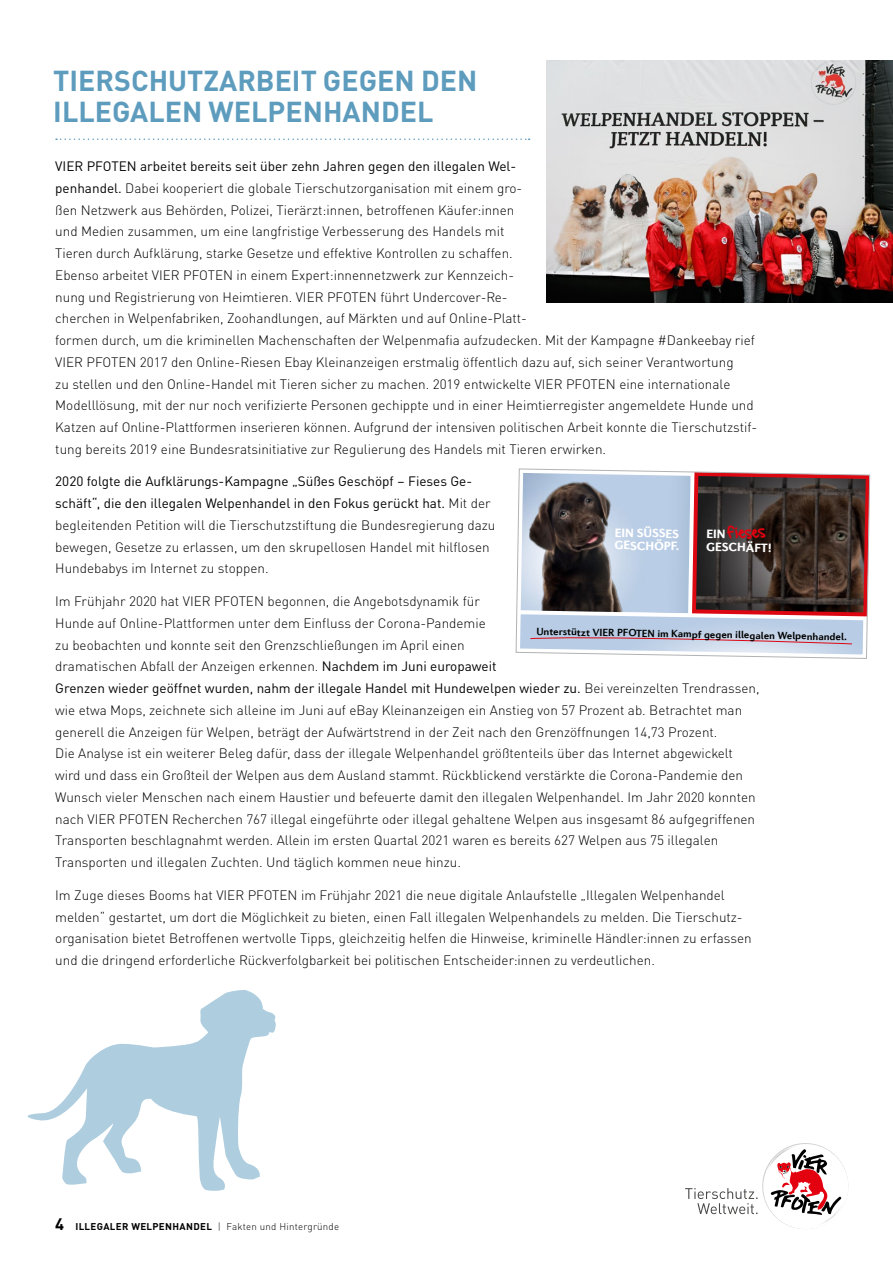
<style>
.page{position:relative;width:893px;height:1263px;background:#fff}
.page>*{position:absolute;margin:0;border:0;box-sizing:border-box;transform-origin:0 0}
.t1{font:700 28.5px/31.5px "DIN Pro";color:#5e9cbe}
.t2{font:21.3px "Gregs Hand";color:#e3000f}
.t3{font:300 13.5px/21.8px "DIN Pro";color:#000}
.t4{font:900 12.3px/12.6px "Diverda Sans Com";color:#fff}
.t5{font:700 10.5px "Diverda Sans Com";color:#000}
.t6{font:300 9.75px "DIN Pro";letter-spacing:.025em;color:#000}
.s1{font-weight:400}
.s2{font-weight:700;font-size:16.5px}
.s3{font-weight:700}
</style>
<div class="page">
<svg style="left:685px;top:1188px;width:72px;height:26px"></svg>
<svg style="left:763px;top:1143px;width:84px;height:86px"></svg>
<svg style="left:27px;top:990px;width:249px;height:201px"></svg>
<svg style="left:56px;top:138px;width:474px;height:2px"></svg>
<img style="left:547px;top:60px;width:346px;height:242px">
<svg style="left:516px;top:469px;width:354px;height:189px;background:#868188"></svg>
<h1 class="t1" style="left:53px;top:63px;width:426px">TIERSCHUTZARBEIT GEGEN DEN<br>ILLEGALEN WELPENHANDEL</h1>
<p class="t3" style="left:55px;top:154px;width:703px"><span class="s1">VIER PFOTEN arbeitet bereits seit über zehn Jahren gegen den illegalen Wel-<br>penhandel.</span> Dabei kooperiert die globale Tierschutzorganisation mit einem gro-<br>ßen Netzwerk aus Behörden, Polizei, Tierärzt:innen, betroffenen Käufer:innen<br>und Medien zusammen, um eine langfristige Verbesserung des Handels mit<br>Tieren durch Aufklärung, starke Gesetze und effektive Kontrollen zu schaffen.<br>Ebenso arbeitet VIER PFOTEN in einem Expert:innennetzwerk zur Kennzeich-<br>nung und Registrierung von Heimtieren. VIER PFOTEN führt Undercover-Re-<br>cherchen in Welpenfabriken, Zoohandlungen, auf Märkten und auf Online-Platt-<br>formen durch, um die kriminellen Machenschaften der Welpenmafia aufzudecken. Mit der Kampagne #Dankeebay rief VIER PFOTEN 2017 den Online-Riesen Ebay Kleinanzeigen erstmalig öffentlich dazu auf, sich seiner Verantwortung<br>zu stellen und den Online-Handel mit Tieren sicher zu machen. 2019 entwickelte VIER PFOTEN eine internationale Modelllösung, mit der nur noch verifizierte Personen gechippte und in einer Heimtierregister angemeldete Hunde und Katzen auf Online-Plattformen inserieren können. Aufgrund der intensiven politischen Arbeit konnte die Tierschutzstif&shy;tung bereits 2019 eine Bundesratsinitiative zur Regulierung des Handels mit Tieren erwirken.</p>
<p class="t3" style="left:55px;top:470px;width:442px"><span class="s1">2020 folgte die Aufklärungs-Kampagne „Süßes Geschöpf – Fieses Ge&shy;schäft“, die den illegalen Welpenhandel in den Fokus gerückt hat.</span> Mit der begleitenden Petition will die Tierschutzstiftung die Bundesregierung dazu bewegen, Gesetze zu erlassen, um den skrupellosen Handel mit hilflosen Hundebabys im Internet zu stoppen.</p>
<p class="t3" style="left:55px;top:589px;width:706px">Im Frühjahr 2020 hat VIER PFOTEN begonnen, die Angebotsdynamik für<br>Hunde auf Online-Plattformen unter dem Einfluss der Corona-Pandemie<br>zu beobachten und konnte seit den Grenzschließungen im April einen<br>dramatischen Abfall der Anzeigen erkennen. <span class="s1">Nachdem im Juni europaweit<br>Grenzen wieder geöffnet wurden, nahm der illegale Handel mit Hundewelpen wieder zu.</span> Bei vereinzelten Trendrassen, wie etwa Mops, zeichnete sich alleine im Juni auf eBay Kleinanzeigen ein Anstieg von 57 Prozent ab. Betrachtet man generell die Anzeigen für Welpen, beträgt der Aufwärtstrend in der Zeit nach den Grenzöffnungen 14,73 Prozent.<br>Die Analyse ist ein weiterer Beleg dafür, dass der illegale Welpenhandel größtenteils über das Internet abgewickelt wird und dass ein Großteil der Welpen aus dem Ausland stammt. Rückblickend verstärkte die Corona-Pandemie den Wunsch vieler Menschen nach einem Haustier und befeuerte damit den illegalen Welpenhandel. Im Jahr 2020 konnten nach VIER PFOTEN Recherchen 767 illegal eingeführte oder illegal gehaltene Welpen aus insgesamt 86 aufgegriffenen Transporten beschlagnahmt werden. Allein im ersten Quartal 2021 waren es bereits 627 Welpen aus 75 illegalen Transporten und illegalen Zuchten. Und täglich kommen neue hinzu.</p>
<p class="t3" style="left:55px;top:883px;width:698px">Im Zuge dieses Booms hat VIER PFOTEN im Frühjahr 2021 die neue digitale Anlaufstelle „Illegalen Welpenhandel melden“ gestartet, um dort die Möglichkeit zu bieten, einen Fall illegalen Welpenhandels zu melden. Die Tierschutz&shy;organisation bietet Betroffenen wertvolle Tipps, gleichzeitig helfen die Hinweise, kriminelle Händler:innen zu erfassen und die dringend erforderliche Rückverfolgbarkeit bei politischen Entscheider:innen zu verdeutlichen.</p>
<p class="t4" style="left:615px;top:526px;width:66px;rotate:1deg">EIN SÜSSES<br>GESCHÖPF.</p>
<h2 class="t2" style="left:738px;top:519px;width:8px">e</h2>
<p class="t4" style="left:706px;top:540px;width:67px;rotate:1deg">GESCHÄFT!</p>
<p class="t5" style="left:536px;top:625px;width:312px;rotate:1deg">Unterstützt VIER PFOTEN im Kampf gegen illegalen Welpenhandel.</p>
<p class="t6" style="left:55px;top:1218px;width:285px"><span class="s2">4</span> <span class="s3">ILLEGALER WELPENHANDEL</span> | Fakten und Hintergründe</p>
</div>
